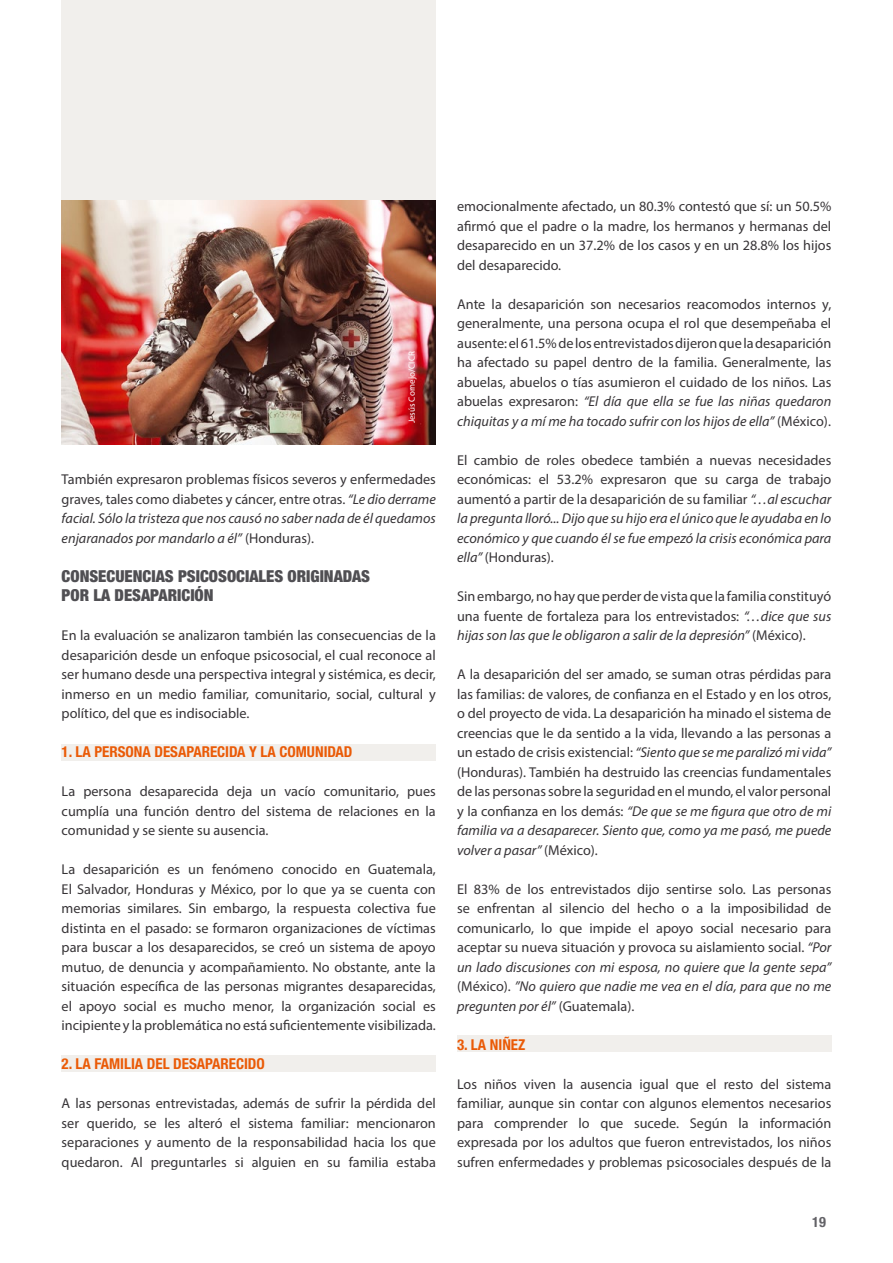
<style>
.page{position:relative;width:893px;height:1263px;background:#fff}
.page>*{position:absolute;margin:0;border:0;box-sizing:border-box;transform-origin:0 0}
.t1{font:900 condensed 16.5px "Helvetica Neue LT Std";color:#504f53}
.t2{font:700 condensed 15px "Helvetica Neue LT Std";color:#ea5a06}
.t3{font:14.25px/19.5px "Myriad Pro";color:#373437;text-align:justify}
.t4{font:700 condensed 14.25px "Helvetica Neue LT Std";color:#636267}
.t5{font:9px "Myriad Pro";color:#fff}
.s1{font-style:italic}
</style>
<div class="page">
<div style="left:62px;top:744px;width:374px;height:17px;background:#f1efec"></div>
<div style="left:62px;top:1055px;width:374px;height:16px;background:#f1efec"></div>
<div style="left:457px;top:1035px;width:374px;height:17px;background:#f1efec"></div>
<div style="left:62px;top:0;width:374px;height:444px;background:#f1efec"></div>
<img style="left:62px;top:201px;width:374px;height:243px">
<p class="t5" style="left:406px;top:423px;width:74px;rotate:-90deg">Jesús Cornejo/CICR</p>
<p class="t3" style="left:62px;top:470px;width:376px">También expresaron problemas físicos severos y enfermedades graves, tales como diabetes y cáncer, entre otras. <span class="s1">“Le dio derrame facial. Sólo la tristeza que nos causó no saber nada de él quedamos enjaranados por mandarlo a él”</span> (Honduras).</p>
<p class="t1" style="left:62px;top:566px;width:46px">CONSECUENCIA</p>
<p class="t1" style="left:165px;top:566px;width:80px">S PSICOSOCIALE</p>
<p class="t1" style="left:274px;top:566px;width:41px">S ORIGINADA</p>
<p class="t1" style="left:361px;top:566px;width:10px">S</p>
<p class="t1" style="left:62px;top:585px;width:124px">POR LA DESAPARICIÓN</p>
<p class="t3" style="left:62px;top:626px;width:376px">En la evaluación se analizaron también las consecuencias de la desaparición desde un enfoque psicosocial, el cual reconoce al ser humano desde una perspectiva integral y sistémica, es decir, inmerso en un medio familiar, comunitario, social, cultural y político, del que es indisociable.</p>
<p class="t2" style="left:62px;top:743px;width:291px">1. LA PERSONA DESAPARECIDA Y LA COMUNIDAD</p>
<p class="t3" style="left:62px;top:782px;width:376px">La persona desaparecida deja un vacío comunitario, pues cumplía una función dentro del sistema de relaciones en la comunidad y se siente su ausencia.</p>
<p class="t3" style="left:62px;top:860px;width:376px">La desaparición es un fenómeno conocido en Guatemala, El Salvador, Honduras y México, por lo que ya se cuenta con memorias similares. Sin embargo, la respuesta colectiva fue distinta en el pasado: se formaron organizaciones de víctimas para buscar a los desaparecidos, se creó un sistema de apoyo mutuo, de denuncia y acompañamiento. No obstante, ante la situación específica de las personas migrantes desaparecidas, el apoyo social es mucho menor, la organización social es incipiente y la problemática no está suficientemente visibilizada.</p>
<p class="t2" style="left:62px;top:1055px;width:205px">2. LA FAMILIA DEL DESAPARECIDO</p>
<p class="t3" style="left:62px;top:1094px;width:376px">A las personas entrevistadas, además de sufrir la pérdida del ser querido, se les alteró el sistema familiar: mencionaron separaciones y aumento de la responsabilidad hacia los que quedaron. Al preguntarles si alguien en su familia estaba</p>
<p class="t3" style="left:457px;top:197px;width:376px">emocionalmente afectado, un 80.3% contestó que sí: un 50.5% afirmó que el padre o la madre, los hermanos y hermanas del desaparecido en un 37.2% de los casos y en un 28.8% los hijos del desaparecido.</p>
<p class="t3" style="left:457px;top:294px;width:376px">Ante la desaparición son necesarios reacomodos internos y, generalmente, una persona ocupa el rol que desempeñaba el ausente: el 61.5% de los entrevistados dijeron que la desaparición ha afectado su papel dentro de la familia. Generalmente, las abuelas, abuelos o tías asumieron el cuidado de los niños. Las abuelas expresaron: <span class="s1">“El día que ella se fue las niñas quedaron chiquitas y a mí me ha tocado sufrir con los hijos de ella”</span> (México).</p>
<p class="t3" style="left:457px;top:450px;width:376px">El cambio de roles obedece también a nuevas necesidades económicas: el 53.2% expresaron que su carga de trabajo aumentó a partir de la desaparición de su familiar <span class="s1">“…al escuchar la pregunta lloró... Dijo que su hijo era el único que le ayudaba en lo económico y que cuando él se fue empezó la crisis económica para ella”</span> (Honduras).</p>
<p class="t3" style="left:457px;top:586px;width:376px">Sin embargo, no hay que perder de vista que la familia constituyó una fuente de fortaleza para los entrevistados: <span class="s1">“…dice que sus hijas son las que le obligaron a salir de la depresión”</span> (México).</p>
<p class="t3" style="left:457px;top:664px;width:376px">A la desaparición del ser amado, se suman otras pérdidas para las familias: de valores, de confianza en el Estado y en los otros, o del proyecto de vida. La desaparición ha minado el sistema de creencias que le da sentido a la vida, llevando a las personas a un estado de crisis existencial: <span class="s1">“Siento que se me paralizó mi vida” </span>(Honduras). También ha destruido las creencias fundamentales de las personas sobre la seguridad en el mundo, el valor personal y la confianza en los demás: <span class="s1">“De que se me figura que otro de mi familia va a desaparecer. Siento que, como ya me pasó, me puede volver a pasar”</span> (México).</p>
<p class="t3" style="left:457px;top:879px;width:376px">El 83% de los entrevistados dijo sentirse solo. Las personas se enfrentan al silencio del hecho o a la imposibilidad de comunicarlo, lo que impide el apoyo social necesario para aceptar su nueva situación y provoca su aislamiento social. <span class="s1">“Por un lado discusiones con mi esposa, no quiere que la gente sepa” </span>(México). <span class="s1">”No quiero que nadie me vea en el día, para que no me pregunten por él”</span> (Guatemala).</p>
<p class="t2" style="left:457px;top:1035px;width:70px">3. LA NIÑEZ</p>
<p class="t3" style="left:457px;top:1074px;width:376px">Los niños viven la ausencia igual que el resto del sistema familiar, aunque sin contar con algunos elementos necesarios para comprender lo que sucede. Según la información expresada por los adultos que fueron entrevistados, los niños sufren enfermedades y problemas psicosociales después de la</p>
<p class="t4" style="left:812px;top:1213px;width:15px">19</p>
</div>
